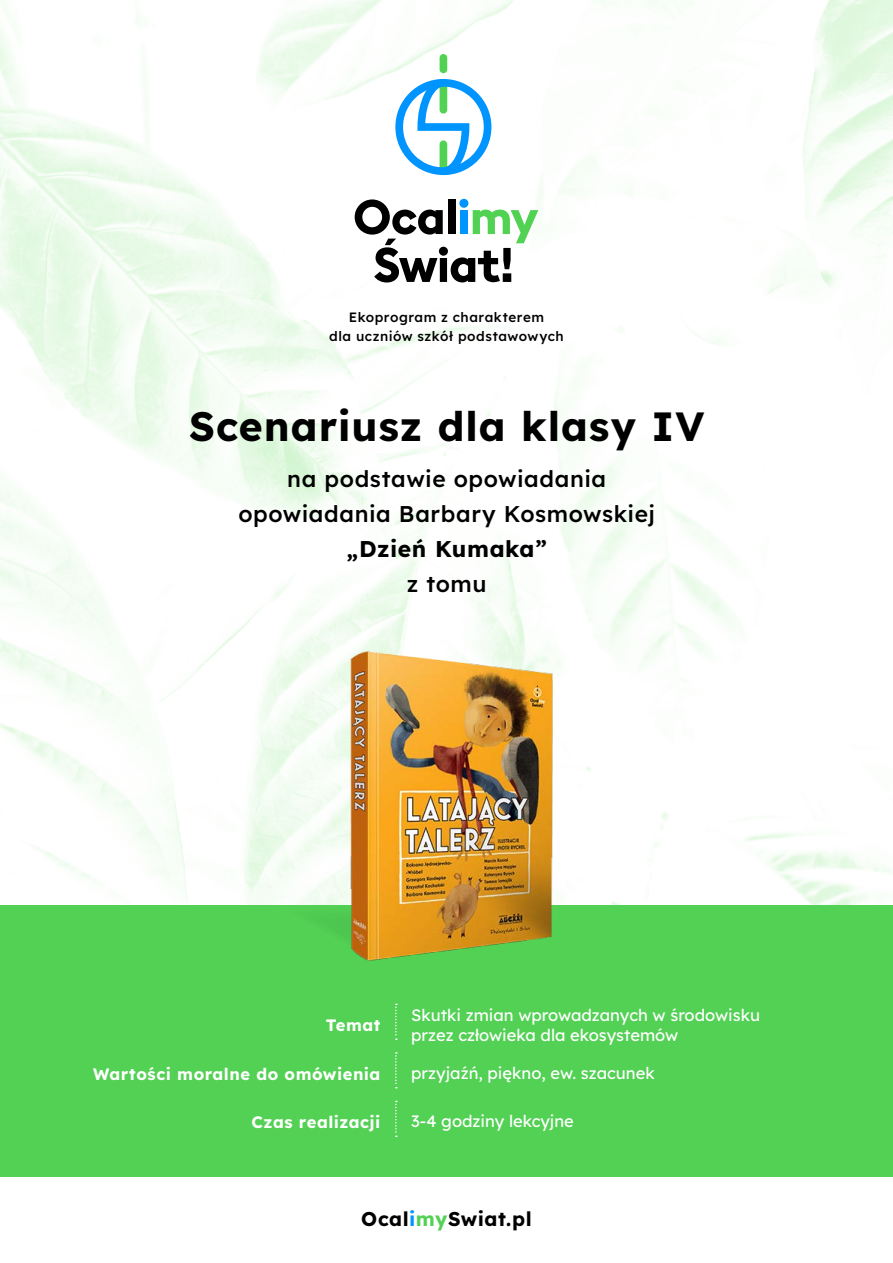
<style>
.page{position:relative;width:893px;height:1263px;background:#fff}
.page>*{position:absolute;margin:0;border:0;box-sizing:border-box;transform-origin:0 0}
.t1{font:700 40.8px "Lexend";letter-spacing:.025em;color:#000}
.t2{font:500 22.8px/34.8px "Lexend";letter-spacing:.025em;color:#000;text-align:center}
.t3{font:700 22.8px "Lexend";letter-spacing:.025em;color:#000}
.t4{font:700 19.8px "Lexend";letter-spacing:.025em;color:#000}
.t5{font:16.5px/19.8px "Lexend";color:#fff}
.t6{font:700 16.5px "Lexend";letter-spacing:.03em;color:#fff}
.t7{font:500 13.5px/19px "Lexend";letter-spacing:.04em;color:#000;text-align:center}
.s1{color:#0094ff}
.s2{color:#52d154}
</style>
<div class="page">
<img style="left:0;top:0;width:893px;height:905px">
<div style="left:0;top:905px;width:893px;height:272px;background:#52d154"></div>
<svg style="left:355px;top:199px;width:183px;height:83px"></svg>
<div style="left:440px;top:54px;width:7px;height:19px;background:#51d253;border-radius:4px"></div>
<svg style="left:395px;top:79px;width:96px;height:96px"></svg>
<svg style="left:334px;top:920px;width:15px;height:14px"></svg>
<img style="left:349px;top:651px;width:205px;height:309px">
<svg style="left:395px;top:1052px;width:2px;height:36px"></svg>
<svg style="left:395px;top:1003px;width:2px;height:37px"></svg>
<svg style="left:395px;top:1101px;width:2px;height:36px"></svg>
<p class="t7" style="left:329px;top:306px;width:236px">Ekoprogram z charakterem<br>dla uczniów szkół podstawowych</p>
<h1 class="t1" style="left:189px;top:397px;width:517px">Scenariusz dla klasy IV</h1>
<h2 class="t2" style="left:238px;top:460px;width:418px">na podstawie opowiadania opowiadania Barbary Kosmowskiej</h2>
<h2 class="t3" style="left:347px;top:532px;width:202px">„Dzień Kumaka”</h2>
<h2 class="t2" style="left:407px;top:565px;width:81px">z tomu</h2>
<p class="t6" style="left:326px;top:1013px;width:56px">Temat</p>
<p class="t6" style="left:93px;top:1062px;width:289px">Wartości moralne do omówienia</p>
<p class="t6" style="left:252px;top:1110px;width:130px">Czas realizacji</p>
<p class="t5" style="left:411px;top:1004px;width:350px">Skutki zmian wprowadzanych w środowisku przez człowieka dla ekosystemów</p>
<p class="t5" style="left:411px;top:1062px;width:245px">przyjaźń, piękno, ew. szacunek</p>
<p class="t5" style="left:411px;top:1110px;width:164px">3-4 godziny lekcyjne</p>
<p class="t4" style="left:361px;top:1204px;width:172px">Ocal<span class="s1">i</span><span class="s2">my</span>Swiat.pl</p>
</div>
